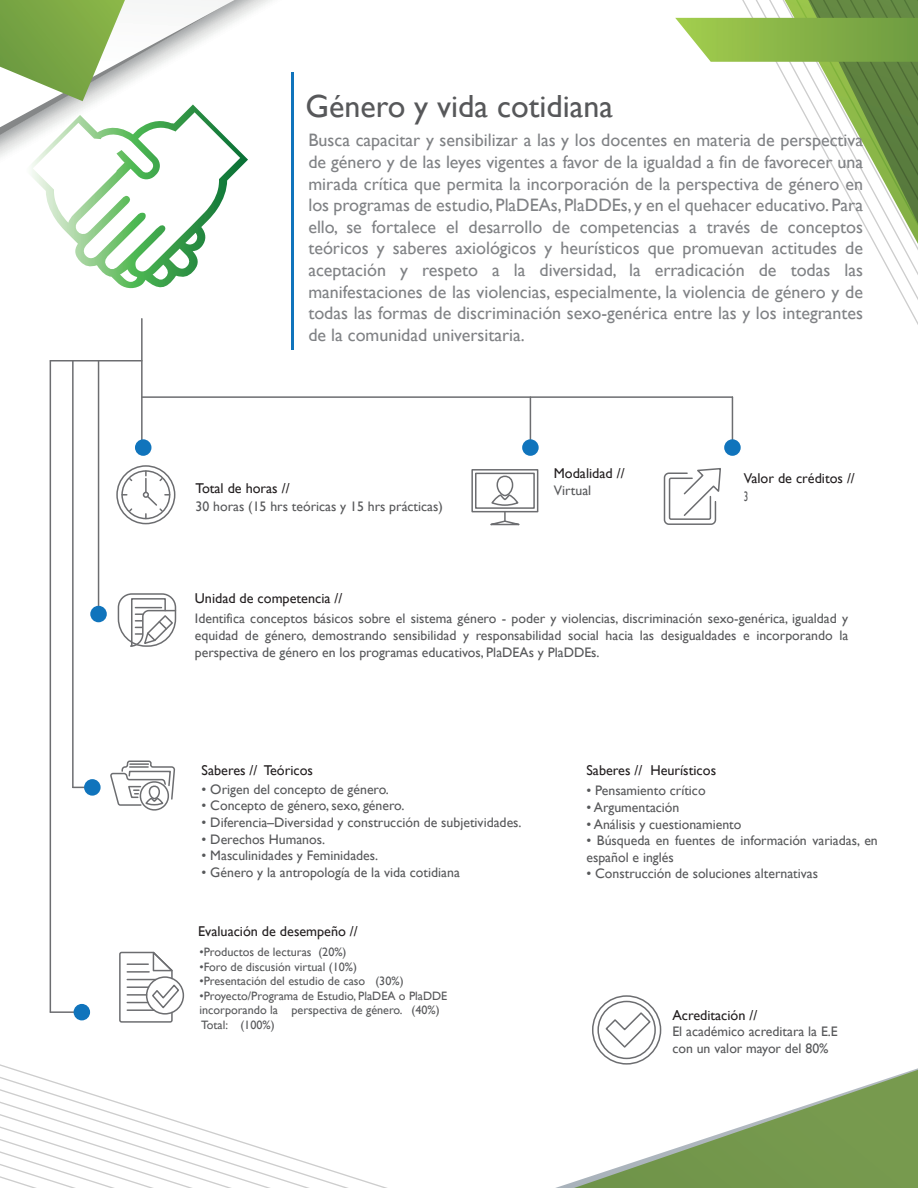
<style>
.page{position:relative;width:918px;height:1188px;background:#fff}
.page>*{position:absolute;margin:0;border:0;box-sizing:border-box;transform-origin:0 0}
.t1{font:31.95px "Gill Sans";color:#57585a}
.t2{font:18px/21.6px "Gill Sans";color:#808285;text-align:justify}
.t3{font:14.25px "Gill Sans";color:#231f20}
.t4{font:13.8px/16.5px "Gill Sans";color:#57585a}
.t5{font:13.8px "Gill Sans";color:#57585a;scale:.65 1}
.t6{font:12.15px/14.5px "Gill Sans";color:#57585a}
</style>
<div class="page">
<svg style="left:589px;top:1035px;width:329px;height:153px"></svg>
<svg style="left:0;top:966px;width:589px;height:222px"></svg>
<hr style="left:292px;top:72px;width:2px;height:278px;background:#1074bc">
<div style="left:116px;top:465px;width:59px;height:59px;border:2px solid #6c6d70;border-radius:50%"></div>
<div style="left:121px;top:470px;width:49px;height:49px;border:2px solid #6c6d70;border-radius:50%"></div>
<svg style="left:128px;top:477px;width:5px;height:5px"></svg>
<svg style="left:128px;top:508px;width:5px;height:5px"></svg>
<svg style="left:143px;top:471px;width:27px;height:48px"></svg>
<div style="left:471px;top:469px;width:67px;height:43px;border:2px solid #6c6d70"></div>
<div style="left:475px;top:473px;width:60px;height:36px;border:2px solid #6c6d70"></div>
<svg style="left:489px;top:475px;width:43px;height:51px"></svg>
<svg style="left:663px;top:0;width:255px;height:525px"></svg>
<svg style="left:117px;top:593px;width:60px;height:54px"></svg>
<svg style="left:110px;top:760px;width:66px;height:51px"></svg>
<div style="left:146px;top:976px;width:38px;height:39px;border:2px solid #6c6d70;border-radius:50%"></div>
<svg style="left:118px;top:951px;width:63px;height:72px"></svg>
<svg style="left:604px;top:1011px;width:48px;height:38px"></svg>
<div style="left:592px;top:995px;width:69px;height:70px;border:2px solid #6c6d70;border-radius:50%"></div>
<div style="left:597px;top:1001px;width:59px;height:58px;border:2px solid #6c6d70;border-radius:50%"></div>
<hr style="left:142px;top:396px;width:590px;height:2px;background:#6c6d70">
<hr style="left:50px;top:360px;width:92px;height:2px;background:#6c6d70">
<hr style="left:141px;top:319px;width:2px;height:125px;background:#6c6d70">
<hr style="left:98px;top:361px;width:1px;height:247px;background:#6c6d70">
<hr style="left:530px;top:397px;width:1px;height:47px;background:#6c6d70">
<hr style="left:732px;top:397px;width:1px;height:47px;background:#6c6d70">
<hr style="left:72px;top:361px;width:2px;height:426px;background:#6c6d70">
<hr style="left:50px;top:361px;width:1px;height:651px;background:#6c6d70">
<hr style="left:50px;top:1011px;width:27px;height:2px;background:#6c6d70">
<div style="left:74px;top:1004px;width:16px;height:16px;background:#1074bc;border-radius:50%"></div>
<div style="left:84px;top:779px;width:17px;height:17px;background:#1074bc;border-radius:50%"></div>
<div style="left:90px;top:606px;width:17px;height:16px;background:#1074bc;border-radius:50%"></div>
<div style="left:522px;top:439px;width:17px;height:17px;background:#1074bc;border-radius:50%"></div>
<div style="left:724px;top:439px;width:17px;height:17px;background:#1074bc;border-radius:50%"></div>
<div style="left:135px;top:439px;width:16px;height:17px;background:#1074bc;border-radius:50%"></div>
<svg style="left:0;top:0;width:248px;height:289px"></svg>
<h1 class="t1" style="left:305px;top:87px;width:309px">Género y vida cotidiana</h1>
<p class="t2" style="left:308px;top:130px;width:556px">Busca capacitar y sensibilizar a las y los docentes en materia de perspectiva de género y de las leyes vigentes a favor de la igualdad a fin de favorecer una mirada crítica que permita la incorporación de la perspectiva de género en los programas de estudio, PlaDEAs, PlaDDEs, y en el quehacer educativo. Para ello, se fortalece el desarrollo de competencias a través de conceptos teóricos y saberes axiológicos y heurísticos que promuevan actitudes de aceptación y respeto a la diversidad, la erradicación de todas las manifestaciones de las violencias, especialmente, la violencia de género y de todas las formas de discriminación sexo-genérica entre las y los integrantes de la comunidad universitaria.</p>
<p class="t3" style="left:196px;top:480px;width:96px">Total de horas //</p>
<p class="t4" style="left:196px;top:498px;width:249px">30 horas (15 hrs teóricas y 15 hrs prácticas)</p>
<p class="t3" style="left:554px;top:465px;width:72px">Modalidad //</p>
<p class="t4" style="left:554px;top:483px;width:39px">Virtual</p>
<p class="t3" style="left:744px;top:469px;width:113px">Valor de créditos //</p>
<p class="t5" style="left:744px;top:489px;width:8px">3</p>
<p class="t3" style="left:195px;top:590px;width:149px">Unidad de competencia //</p>
<p class="t4" style="left:195px;top:611px;width:655px;text-align:justify">Identifica conceptos básicos sobre el sistema género - poder y violencias, discriminación sexo-genérica, igualdad y equidad de género, demostrando sensibilidad y responsabilidad social hacia las desigualdades e incorporando la perspectiva de género en los programas educativos, PlaDEAs y PlaDDEs.</p>
<p class="t3" style="left:202px;top:762px;width:113px">Saberes // Teóricos</p>
<p class="t4" style="left:202px;top:781px;width:189px">• Origen del concepto de género.</p>
<p class="t4" style="left:202px;top:798px;width:204px">• Concepto de género, sexo, género.</p>
<p class="t4" style="left:202px;top:814px;width:322px">• Diferencia–Diversidad y construcción de subjetividades.</p>
<p class="t4" style="left:202px;top:831px;width:125px">• Derechos Humanos.</p>
<p class="t4" style="left:202px;top:848px;width:178px">• Masculinidades y Feminidades.</p>
<p class="t4" style="left:202px;top:864px;width:260px">• Género y la antropología de la vida cotidiana</p>
<p class="t3" style="left:198px;top:923px;width:161px">Evaluación de desempeño //</p>
<p class="t6" style="left:199px;top:945px;width:149px">•Productos de lecturas (20%)</p>
<p class="t6" style="left:199px;top:960px;width:159px">•Foro de discusión virtual (10%)</p>
<p class="t6" style="left:199px;top:974px;width:206px">•Presentación del estudio de caso (30%)</p>
<p class="t6" style="left:199px;top:989px;width:249px">•Proyecto/Programa de Estudio, PlaDEA o PlaDDE incorporando la perspectiva de género. (40%)<br>Total: (100%)</p>
<p class="t3" style="left:586px;top:762px;width:131px">Saberes // Heurísticos</p>
<p class="t4" style="left:586px;top:783px;width:121px">• Pensamiento crítico</p>
<p class="t4" style="left:586px;top:799px;width:95px">• Argumentación</p>
<p class="t4" style="left:586px;top:816px;width:157px">• Análisis y cuestionamiento</p>
<p class="t4" style="left:586px;top:832px;width:293px">• Búsqueda en fuentes de información variadas, en español e inglés</p>
<p class="t4" style="left:586px;top:866px;width:233px">• Construcción de soluciones alternativas</p>
<p class="t3" style="left:672px;top:1007px;width:87px">Acreditación //</p>
<p class="t4" style="left:672px;top:1024px;width:167px">El académico acreditara la E.E con un valor mayor del 80%</p>
</div>
